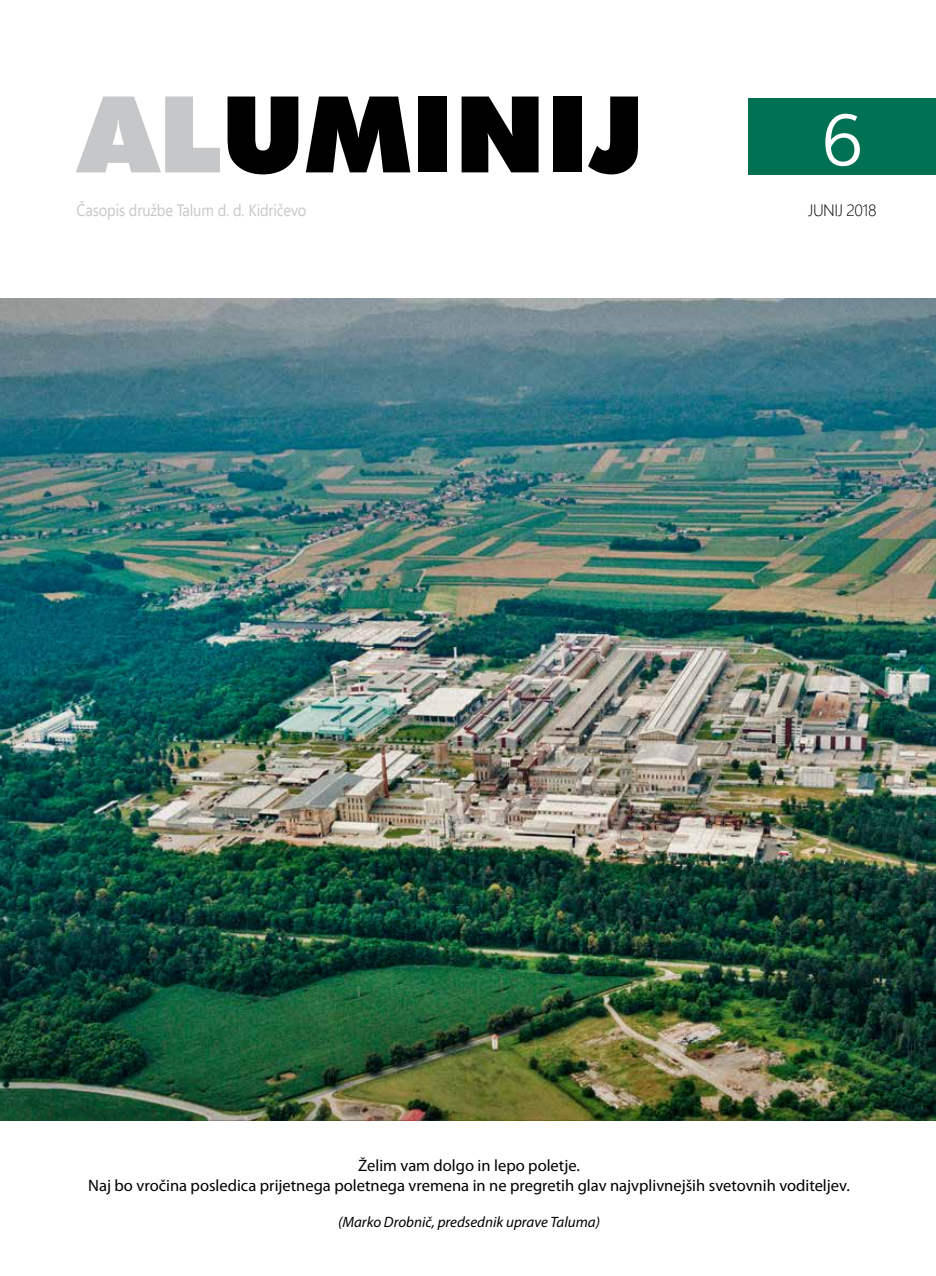
<style>
.page{position:relative;width:936px;height:1276px;background:#fff}
.page>*{position:absolute;margin:0;border:0;box-sizing:border-box;transform-origin:0 0}
.t1{font:900 106.05px "Futura BT";color:#000}
.t2{font:70.5px "News Gothic BT";color:#fff}
.t3{font:16.5px/19.8px "Myriad Pro";color:#000;text-align:center}
.t4{font:16.5px "Segoe UI";letter-spacing:-.01em;color:#c6c7c8;scale:.88 1}
.t5{font:300 16.5px "Segoe UI";letter-spacing:-.03em;color:#000}
.t6{font:italic 15px "Myriad Pro";color:#000}
.s1{color:#c6c7c8}
</style>
<div class="page">
<img style="left:0;top:299px;width:935px;height:821px">
<div style="left:748px;top:98px;width:187px;height:76px;background:#007153"></div>
<h1 class="t1" style="left:79px;top:70px;width:566px"><span class="s1">AL</span>UMINIJ</h1>
<p class="t4" style="left:77px;top:195px;width:263px">Časopis družbe Talum d. d. Kidričevo</p>
<p class="t5" style="left:808px;top:195px;width:70px">JUNIJ 2018</p>
<h2 class="t2" style="left:821px;top:98px;width:44px">6</h2>
<p class="t3" style="left:88px;top:1156px;width:763px">Želim vam dolgo in lepo poletje.<br>Naj bo vročina posledica prijetnega poletnega vremena in ne pregretih glav najvplivnejših svetovnih voditeljev.</p>
<p class="t6" style="left:338px;top:1214px;width:263px">(Marko Drobnič, predsednik uprave Taluma)</p>
</div>
